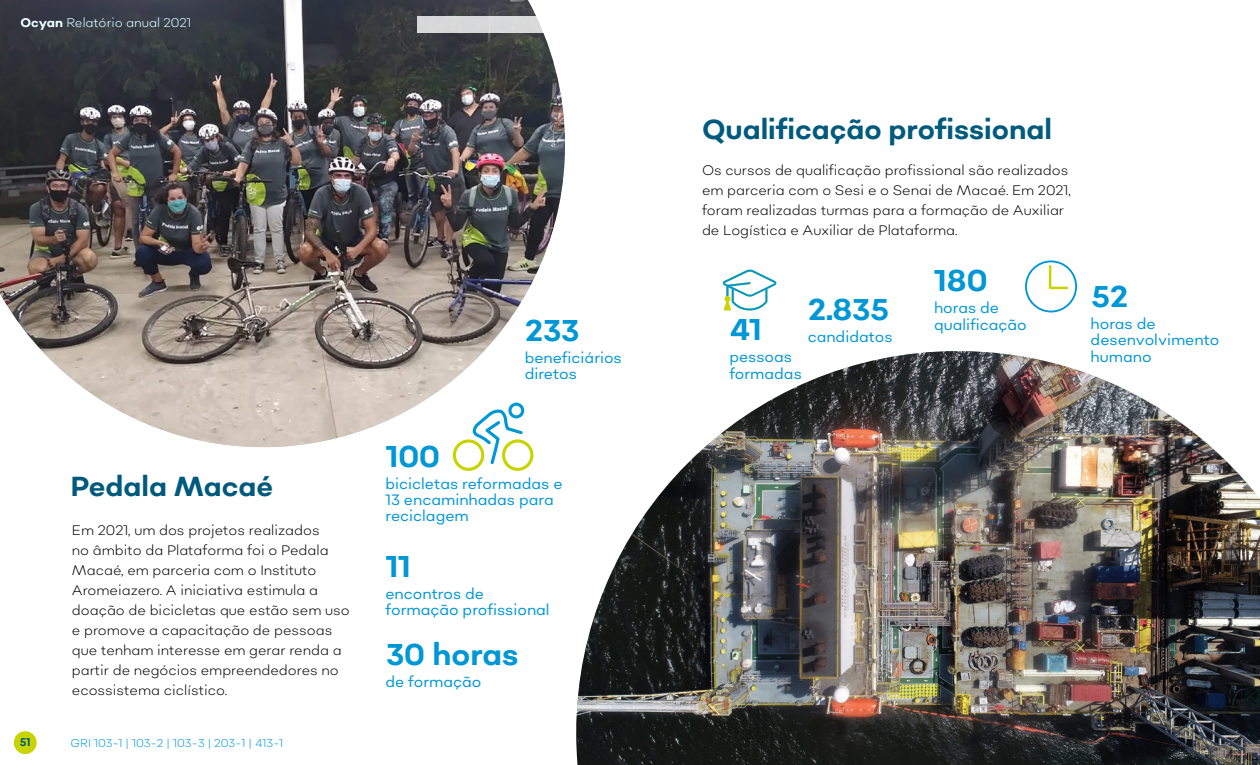
<style>
.page{position:relative;width:1260px;height:765px;background:#fff}
.page>*{position:absolute;margin:0;border:0;box-sizing:border-box;transform-origin:0 0}
.t1{font:700 30px "Sonny Gothic";color:#0097d7}
.t2{font:700 27.5px "Sonny Gothic";color:#005a7d}
.t3{font:15px/16.2px "Sonny Gothic";color:#0097d7}
.t4{font:300 13.75px/20px "Sonny Gothic";color:#000}
.t5{font:300 12.5px "Sonny Gothic";color:#fff}
.t6{font:300 11.25px "Sonny Gothic";color:#0097d7}
.t7{font:700 11.25px "Sonny Cond";color:#005a7d}
.s1{font-weight:700}
</style>
<div class="page">
<img style="left:576px;top:351px;width:684px;height:414px">
<img style="left:0;top:0;width:565px;height:447px">
<svg style="left:453px;top:403px;width:80px;height:68px"></svg>
<svg style="left:723px;top:269px;width:53px;height:41px"></svg>
<div style="left:1025px;top:260px;width:52px;height:52px;border:2px solid #0097d7;border-radius:50%"></div>
<hr style="left:1049px;top:265px;width:2px;height:24px;background:#c8d300">
<svg style="left:1051px;top:287px;width:17px;height:2px"></svg>
<div style="left:418px;top:17px;width:842px;height:16px;background:#fff"></div>
<div style="left:14px;top:731px;width:23px;height:23px;background:#c8d300;border-radius:50%"></div>
<p class="t5" style="left:21px;top:15px;width:172px"><span class="s1">Ocyan</span> Relatório anual 2021</p>
<p class="t7" style="left:20px;top:734px;width:12px">51</p>
<h2 class="t2" style="left:71px;top:469px;width:204px">Pedala Macaé</h2>
<p class="t4" style="left:72px;top:520px;width:279px">Em 2021, um dos projetos realizados<br>no âmbito da Plataforma foi o Pedala Macaé, em parceria com o Instituto Aromeiazero. A iniciativa estimula a doação de bicicletas que estão sem uso e promove a capacitação de pessoas que tenham interesse em gerar renda a partir de negócios empreendedores no ecossistema ciclístico.</p>
<p class="t6" style="left:71px;top:736px;width:214px">GRI 103-1 | 103-2 | 103-3 | 203-1 | 413-1</p>
<h1 class="t1" style="left:525px;top:311px;width:56px">233</h1>
<h1 class="t1" style="left:386px;top:437px;width:55px">100</h1>
<p class="t3" style="left:525px;top:350px;width:99px">beneficiários diretos</p>
<p class="t3" style="left:386px;top:475px;width:179px">bicicletas reformadas e<br>13 encaminhadas para reciclagem</p>
<h1 class="t1" style="left:386px;top:547px;width:22px">11</h1>
<p class="t3" style="left:386px;top:586px;width:166px">encontros de formação profissional</p>
<h1 class="t1" style="left:386px;top:635px;width:134px">30 horas</h1>
<p class="t3" style="left:386px;top:673px;width:97px">de formação</p>
<h2 class="t2" style="left:702px;top:112px;width:352px">Qualificação profissional</h2>
<p class="t4" style="left:702px;top:160px;width:370px">Os cursos de qualificação profissional são realizados em parceria com o Sesi e o Senai de Macaé. Em 2021, foram realizadas turmas para a formação de Auxiliar de Logística e Auxiliar de Plataforma.</p>
<h1 class="t1" style="left:935px;top:261px;width:54px">180</h1>
<h1 class="t1" style="left:808px;top:290px;width:83px">2.835</h1>
<p class="t3" style="left:934px;top:300px;width:94px">horas de qualificação</p>
<h1 class="t1" style="left:730px;top:310px;width:29px">41</h1>
<p class="t3" style="left:808px;top:328px;width:87px">candidatos</p>
<p class="t3" style="left:729px;top:349px;width:74px">pessoas formadas</p>
<h1 class="t1" style="left:1091px;top:277px;width:39px">52</h1>
<p class="t3" style="left:1091px;top:316px;width:130px">horas de desenvolvimento humano</p>
</div>
